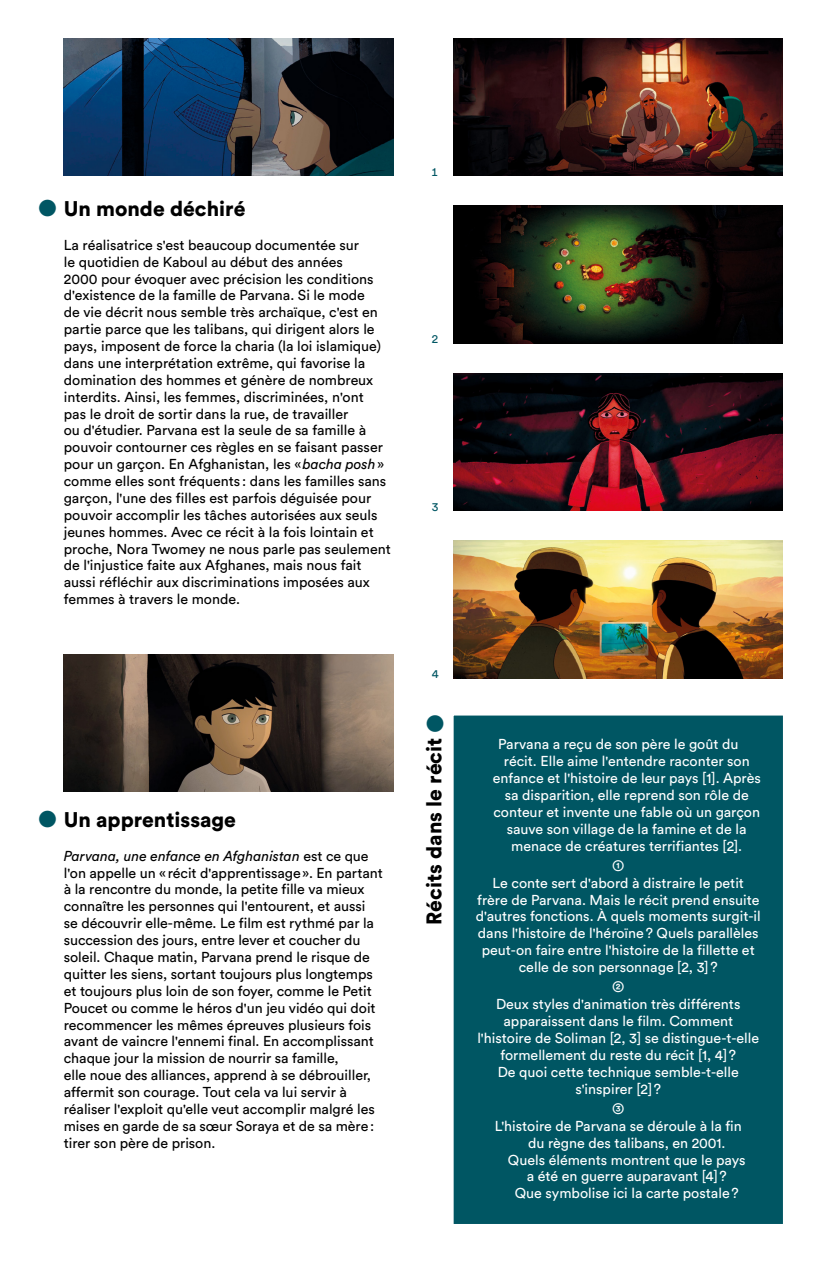
<style>
.page{position:relative;width:821px;height:1263px;background:#fff}
.page>*{position:absolute;margin:0;border:0;box-sizing:border-box;transform-origin:0 0}
.TITRES{font:900 21px "Circular Std";color:#000}
.ENCADRE-NUMEROS{font:15px "Circular Std";color:#fff}
.TITRES-2{font:14.25px/16.8px "Circular Std";letter-spacing:-.005em;color:#000}
.QUESTIONS_encadré{font:14.25px/16.8px "Circular Std";color:#fff;text-align:center}
.ENCADRE-NUMEROS-2{font:14.25px "Circular Std";color:#fff}
.TEXTE{font:12px "Circular Std";color:#005663}
.s1{font-weight:400;font-style:italic;font-size:22.5px;color:#005663}
.s2{font-style:italic}
</style>
<div class="page">
<img style="left:453px;top:38px;width:329px;height:138px">
<img style="left:453px;top:206px;width:329px;height:137px">
<img style="left:453px;top:373px;width:329px;height:138px">
<div style="left:441px;top:703px;width:354px;height:533px;background:#005663"></div>
<div style="left:429px;top:691px;width:378px;height:557px;border:24px solid #fff"></div>
<img style="left:64px;top:38px;width:329px;height:137px">
<img style="left:64px;top:654px;width:329px;height:137px">
<img style="left:453px;top:541px;width:329px;height:137px">
<h1 class="TITRES" style="left:38px;top:195px;width:209px"><span class="s1">●</span> Un monde déchiré</h1>
<h1 class="TITRES-2" style="left:64px;top:236px;width:329px">La réalisatrice s'est beaucoup documentée sur<br>le quotidien de Kaboul au début des années<br>2000 pour évoquer avec précision les conditions d'existence de la famille de Parvana. Si le mode<br>de vie décrit nous semble très archaïque, c'est en partie parce que les talibans, qui dirigent alors le pays, imposent de force la charia (la loi islamique) dans une interprétation extrême, qui favorise la domination des hommes et génère de nombreux interdits. Ainsi, les femmes, discriminées, n'ont<br>pas le droit de sortir dans la rue, de travailler<br>ou d'étudier. Parvana est la seule de sa famille à pouvoir contourner ces règles en se faisant passer pour un garçon. En Afghanistan, les «<span class="s2">bacha posh</span>» comme elles sont fréquents : dans les familles sans garçon, l'une des filles est parfois déguisée pour pouvoir accomplir les tâches autorisées aux seuls jeunes hommes. Avec ce récit à la fois lointain et proche, Nora Twomey ne nous parle pas seulement de l'injustice faite aux Afghanes, mais nous fait aussi réfléchir aux discriminations imposées aux femmes à travers le monde.</h1>
<h1 class="TITRES" style="left:38px;top:806px;width:199px"><span class="s1">●</span> Un apprentissage</h1>
<h1 class="TITRES-2" style="left:64px;top:847px;width:320px"><span class="s2">Parvana, une enfance en Afghanistan</span> est ce que l'on appelle un « récit d'apprentissage». En partant à la rencontre du monde, la petite fille va mieux connaître les personnes qui l'entourent, et aussi se découvrir elle-même. Le film est rythmé par la succession des jours, entre lever et coucher du soleil. Chaque matin, Parvana prend le risque de quitter les siens, sortant toujours plus longtemps et toujours plus loin de son foyer, comme le Petit Poucet ou comme le héros d'un jeu vidéo qui doit recommencer les mêmes épreuves plusieurs fois avant de vaincre l'ennemi final. En accomplissant chaque jour la mission de nourrir sa famille,<br>elle noue des alliances, apprend à se débrouiller, affermit son courage. Tout cela va lui servir à réaliser l'exploit qu'elle veut accomplir malgré les mises en garde de sa sœur Soraya et de sa mère: tirer son père de prison.</h1>
<p class="TEXTE" style="left:432px;top:164px;width:7px">1</p>
<p class="TEXTE" style="left:432px;top:331px;width:8px">2</p>
<p class="TEXTE" style="left:432px;top:499px;width:8px">3</p>
<p class="TEXTE" style="left:432px;top:667px;width:8px">4</p>
<p class="TITRES" style="left:420px;top:924px;width:212px;rotate:-90deg">Récits dans le récit <span class="s1">●</span></p>
<p class="ENCADRE-NUMEROS-2" style="left:498px;top:736px;width:242px">Parvana a reçu de son père le goût du</p>
<p class="ENCADRE-NUMEROS-2" style="left:504px;top:752px;width:247px">récit. Elle aime l'entendre raconter son</p>
<p class="ENCADRE-NUMEROS-2" style="left:493px;top:769px;width:269px">enfance et l'histoire de leur pays [1]. Après</p>
<p class="ENCADRE-NUMEROS-2" style="left:505px;top:786px;width:245px">sa disparition, elle reprend son rôle de</p>
<p class="ENCADRE-NUMEROS-2" style="left:493px;top:803px;width:268px">conteur et invente une fable où un garçon</p>
<p class="ENCADRE-NUMEROS-2" style="left:507px;top:820px;width:241px">sauve son village de la famine et de la</p>
<p class="ENCADRE-NUMEROS-2" style="left:511px;top:837px;width:232px">menace de créatures terrifiantes [2].</p>
<p class="ENCADRE-NUMEROS" style="left:612px;top:856px;width:14px">➀</p>
<p class="QUESTIONS_encadré" style="left:476px;top:874px;width:286px">Le conte sert d'abord à distraire le petit frère de Parvana. Mais le récit prend ensuite d'autres fonctions. À quels moments surgit-il dans l'histoire de l'héroïne? Quels parallèles peut-on faire entre l'histoire de la fillette et celle de son personnage [2, 3]?</p>
<p class="ENCADRE-NUMEROS" style="left:612px;top:978px;width:14px">➁</p>
<p class="QUESTIONS_encadré" style="left:477px;top:996px;width:283px">Deux styles d'animation très différents apparaissent dans le film. Comment l'histoire de Soliman [2, 3] se distingue-t-elle formellement du reste du récit [1, 4]?<br>De quoi cette technique semble-t-elle s'inspirer [2]?</p>
<p class="ENCADRE-NUMEROS" style="left:612px;top:1099px;width:14px">➂</p>
<p class="QUESTIONS_encadré" style="left:494px;top:1117px;width:249px">L'histoire de Parvana se déroule à la fin</p>
<p class="QUESTIONS_encadré" style="left:528px;top:1134px;width:199px">du règne des talibans, en 2001.</p>
<p class="QUESTIONS_encadré" style="left:508px;top:1151px;width:239px">Quels éléments montrent que le pays</p>
<p class="QUESTIONS_encadré" style="left:527px;top:1168px;width:201px">a été en guerre auparavant [4]?</p>
<p class="QUESTIONS_encadré" style="left:515px;top:1185px;width:225px">Que symbolise ici la carte postale?</p>
</div>
